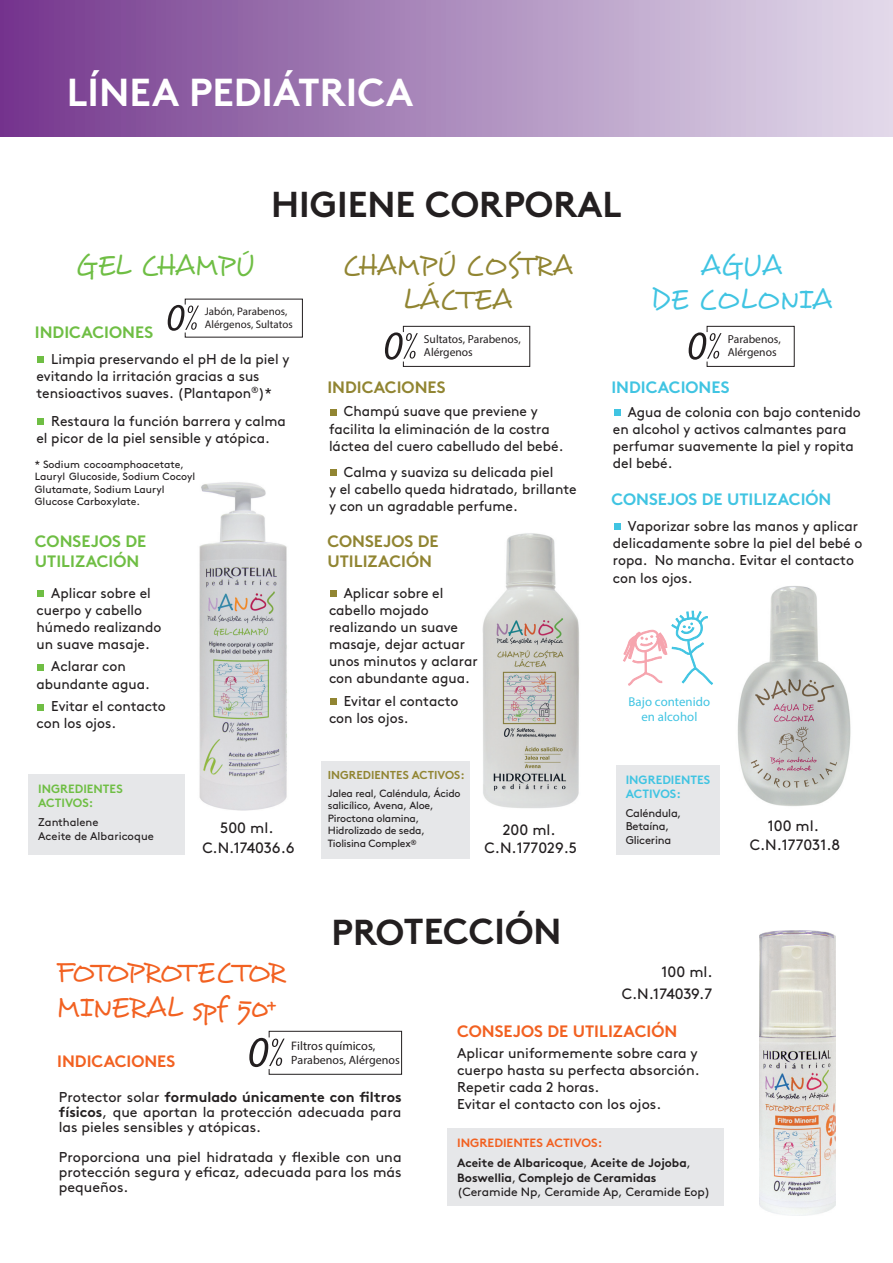
<style>
.page{position:relative;width:893px;height:1263px;background:#fff}
.page>*{position:absolute;margin:0;border:0;box-sizing:border-box;transform-origin:0 0}
.t1{font:700 39px "Brown";color:#fff}
.t2{font:700 36px "Brown";color:#231f20}
.t3{font:28.5px/34.2px "Desyrel";letter-spacing:-.04em;color:#f26121}
.t4{font:28.5px/34.2px "Desyrel";color:#918532;text-align:center}
.t5{font:28.5px/34.2px "Desyrel";color:#40c4e2;text-align:center}
.t6{font:28.5px "Desyrel";letter-spacing:-.015em;color:#6fbe44}
.t7{font:700 16.5px/19.8px "Brown";color:#6fbe44}
.t8{font:700 16.5px "Brown";color:#f26121}
.t9{font:700 16.5px/19.8px "Brown";color:#918532}
.t10{font:700 16.5px "Brown";color:#40c4e2}
.t11{font:15px/20px "Brown";color:#231f20;text-align:center}
.t12{font:14.25px/17.1px "Brown";color:#231f20}
.t13{font:700 12.9px/15px "Myriad";letter-spacing:.005em;color:#40c4e2;text-align:center}
.t14{font:italic 700 12.45px "Myriad";color:#231f20}
.t15{font:700 12px/14.4px "Brown";color:#231f20}
.t16{font:700 12px/14.4px "Brown";color:#6fbe44}
.t17{font:700 12px "Brown";color:#f26121}
.t18{font:700 12px/14.4px "Brown";color:#40c4e2}
.t19{font:italic 12px "Myriad";color:#231f20}
.t20{font:italic 700 11.55px/13px "Myriad";color:#231f20}
.t21{font:700 11.55px "Brown";color:#918532}
.t22{font:11.25px/14.4px "Brown";color:#231f20}
.t23{font:11.25px/13.5px "Brown";letter-spacing:-.02em;color:#231f20}
.t24{font:italic 700 10.95px/12.5px "Myriad";color:#231f20}
.t25{font:10.5px/12.6px "Brown";letter-spacing:-.02em;color:#231f20}
.t26{font:10.5px/12.6px "Brown";color:#231f20}
.s1{font-size:7.5px}
.s2{font-weight:700}
.s3{font-weight:400}
</style>
<div class="page">
<img style="left:199px;top:482px;width:88px;height:329px">
<div style="left:0;top:0;width:893px;height:136px;background:linear-gradient(to right,#74388d,#e3ddec)"></div>
<div style="left:28px;top:775px;width:157px;height:80px;background:#e6e7e9"></div>
<div style="left:447px;top:1128px;width:276px;height:78px;background:#e6e7e9"></div>
<img style="left:482px;top:533px;width:97px;height:275px">
<div style="left:38px;top:590px;width:6px;height:7px;background:#6fbe44"></div>
<svg style="left:38px;top:418px;width:6px;height:6px"></svg>
<svg style="left:38px;top:356px;width:6px;height:6px"></svg>
<svg style="left:38px;top:664px;width:6px;height:6px"></svg>
<div style="left:38px;top:704px;width:6px;height:7px;background:#6fbe44"></div>
<svg style="left:168px;top:298px;width:135px;height:40px"></svg>
<div style="left:321px;top:761px;width:148px;height:97px;background:#e6e7e9"></div>
<div style="left:330px;top:590px;width:7px;height:7px;background:#918532"></div>
<div style="left:330px;top:470px;width:7px;height:6px;background:#918532"></div>
<div style="left:330px;top:409px;width:7px;height:6px;background:#918532"></div>
<div style="left:330px;top:698px;width:7px;height:7px;background:#918532"></div>
<svg style="left:385px;top:326px;width:145px;height:41px"></svg>
<svg style="left:689px;top:326px;width:106px;height:41px"></svg>
<div style="left:616px;top:765px;width:103px;height:90px;background:#e6e7e9"></div>
<svg style="left:614px;top:409px;width:6px;height:6px"></svg>
<svg style="left:614px;top:524px;width:6px;height:6px"></svg>
<img style="left:760px;top:930px;width:76px;height:285px">
<svg style="left:623px;top:611px;width:90px;height:75px"></svg>
<svg style="left:249px;top:1030px;width:153px;height:45px"></svg>
<img style="left:737px;top:586px;width:114px;height:220px">
<h1 class="t1" style="left:67px;top:61px;width:348px">LÍNEA PEDIÁTRICA</h1>
<h2 class="t2" style="left:271px;top:175px;width:352px">HIGIENE CORPORAL</h2>
<h3 class="t6" style="left:75px;top:248px;width:181px">GEL CHAMPÚ</h3>
<p class="t7" style="left:35px;top:320px;width:120px">INDICACIONES</p>
<p class="t24" style="left:205px;top:305px;width:89px">Jabón, Parabenos,<br>Alérgenos, Sultatos</p>
<p class="t12" style="left:36px;top:349px;width:254px;text-indent:15px">Limpia preservando el pH de la piel y evitando la irritación gracias a sus tensioactivos suaves. (Plantapon<sup>®</sup>)*</p>
<p class="t12" style="left:36px;top:412px;width:251px;text-indent:15px">Restaura la función barrera y calma el picor de la piel sensible y atópica.</p>
<p class="t26" style="left:35px;top:457px;width:162px">* Sodium cocoamphoacetate,<br>Lauryl Glucoside, Sodium Cocoyl<br>Glutamate, Sodium Lauryl<br>Glucose Carboxylate.</p>
<p class="t7" style="left:35px;top:530px;width:113px">CONSEJOS DE<br>UTILIZACIÓN</p>
<p class="t12" style="left:36px;top:583px;width:127px;text-indent:15px">Aplicar sobre el cuerpo y cabello húmedo realizando un suave masaje.</p>
<p class="t12" style="left:36px;top:657px;width:115px;text-indent:15px">Aclarar con abundante agua.</p>
<p class="t12" style="left:36px;top:696px;width:131px;text-indent:15px">Evitar el contacto con los ojos.</p>
<p class="t16" style="left:38px;top:780px;width:86px">INGREDIENTES<br>ACTIVOS:</p>
<p class="t22" style="left:38px;top:814px;width:117px">Zanthalene<br>Aceite de Albaricoque</p>
<p class="t11" style="left:202px;top:816px;width:94px">500 ml.<br>C.N.174036.6</p>
<h3 class="t4" style="left:342px;top:249px;width:232px">CHAMPÚ COSTRA<br>LÁCTEA</h3>
<h3 class="t5" style="left:651px;top:249px;width:183px">AGUA<br>DE COLONIA</h3>
<p class="t20" style="left:424px;top:333px;width:98px">Sultatos, Parabenos,<br>Alérgenos</p>
<p class="t20" style="left:728px;top:333px;width:55px">Parabenos,<br>Alérgenos</p>
<p class="t9" style="left:327px;top:376px;width:120px">INDICACIONES</p>
<p class="t12" style="left:329px;top:402px;width:236px;text-indent:15px">Champú suave que previene y facilita la eliminación de la costra láctea del cuero cabelludo del bebé.</p>
<p class="t12" style="left:329px;top:462px;width:249px;text-indent:15px">Calma y suaviza su delicada piel<br>y el cabello queda hidratado, brillante y con un agradable perfume.</p>
<p class="t9" style="left:327px;top:530px;width:113px">CONSEJOS DE<br>UTILIZACIÓN</p>
<p class="t12" style="left:329px;top:583px;width:150px;text-indent:15px">Aplicar sobre el cabello mojado realizando un suave masaje, dejar actuar unos minutos y aclarar con abundante agua.</p>
<p class="t12" style="left:329px;top:691px;width:131px;text-indent:15px">Evitar el contacto con los ojos.</p>
<p class="t21" style="left:328px;top:766px;width:138px">INGREDIENTES ACTIVOS:</p>
<p class="t25" style="left:328px;top:786px;width:134px">Jalea real, Caléndula, Ácido salicílico, Avena, Aloe,<br>Piroctona olamina,<br>Hidrolizado de seda,<br>Tiolisina Complex<span class="s1">®</span></p>
<p class="t11" style="left:485px;top:819px;width:94px;line-height:18px">200 ml.<br>C.N.177029.5</p>
<h2 class="t2" style="left:332px;top:902px;width:232px">PROTECCIÓN</h2>
<p class="t10" style="left:611px;top:374px;width:120px">INDICACIONES</p>
<p class="t12" style="left:613px;top:402px;width:249px;text-indent:15px">Agua de colonia con bajo contenido en alcohol y activos calmantes para perfumar suavemente la piel y ropita del bebé.</p>
<p class="t10" style="left:611px;top:485px;width:222px">CONSEJOS DE UTILIZACIÓN</p>
<p class="t12" style="left:613px;top:516px;width:251px;text-indent:15px">Vaporizar sobre las manos y aplicar delicadamente sobre la piel del bebé o ropa. No mancha. Evitar el contacto con los ojos.</p>
<p class="t13" style="left:629px;top:693px;width:83px">Bajo contenido en alcohol</p>
<p class="t18" style="left:626px;top:771px;width:86px">INGREDIENTES<br>ACTIVOS:</p>
<p class="t23" style="left:626px;top:805px;width:57px">Caléndula,<br>Betaína,<br>Glicerina</p>
<p class="t11" style="left:750px;top:814px;width:92px;line-height:19.4px">100 ml.<br>C.N.177031.8</p>
<h3 class="t3" style="left:56px;top:956px;width:231px">FOTOPROTECTOR<br>MINERAL spf 50+</h3>
<p class="t8" style="left:57px;top:1048px;width:120px">INDICACIONES</p>
<p class="t14" style="left:291px;top:1038px;width:86px">Filtros químicos,</p>
<p class="t19" style="left:291px;top:1052px;width:110px">Parabenos, Alérgenos</p>
<p class="t12" style="left:59px;top:1088px;width:344px;line-height:15px;text-align:justify">Protector solar <span class="s2">formulado únicamente con filtros físicos</span>, que aportan la protección adecuada para las pieles sensibles y atópicas.</p>
<p class="t12" style="left:59px;top:1148px;width:344px;line-height:15px;text-align:justify">Proporciona una piel hidratada y flexible con una protección segura y eficaz, adecuada para los más pequeños.</p>
<p class="t11" style="left:622px;top:960px;width:92px;line-height:21.5px;text-align:right">100 ml.<br>C.N.174039.7</p>
<p class="t8" style="left:457px;top:1017px;width:222px">CONSEJOS DE UTILIZACIÓN</p>
<p class="t12" style="left:457px;top:1043px;width:244px">Aplicar uniformemente sobre cara y cuerpo hasta su perfecta absorción.<br>Repetir cada 2 horas.<br>Evitar el contacto con los ojos.</p>
<p class="t17" style="left:457px;top:1133px;width:147px">INGREDIENTES ACTIVOS:</p>
<p class="t15" style="left:457px;top:1155px;width:255px">Aceite de Albaricoque<span class="s3">,</span> Aceite de Jojoba<span class="s3">,<br></span>Boswellia<span class="s3">,</span> Complejo de Ceramidas <span class="s3">(Ceramide Np, Ceramide Ap, Ceramide Eop)</span></p>
</div>
